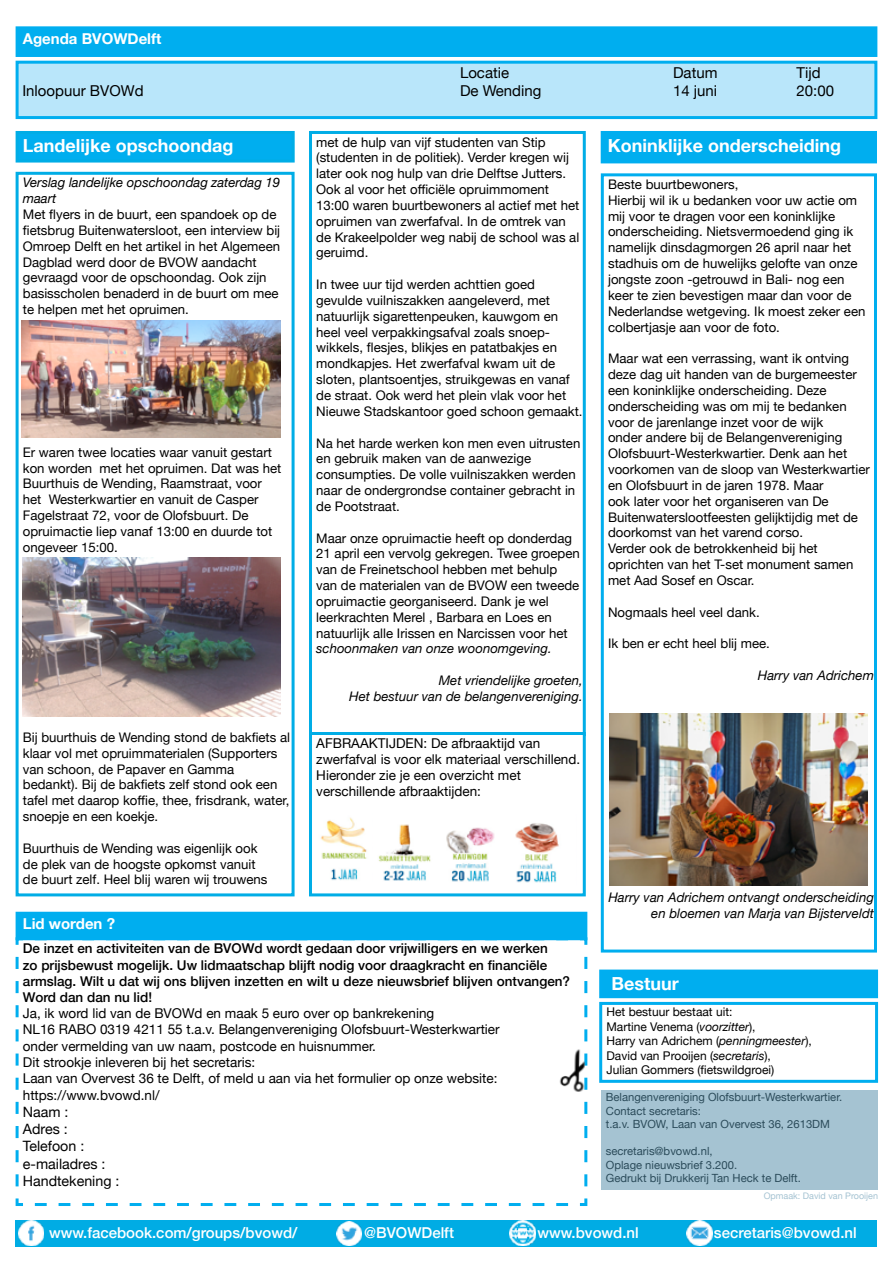
<style>
.page{position:relative;width:893px;height:1263px;background:#fff}
.page>*{position:absolute;margin:0;border:0;box-sizing:border-box;transform-origin:0 0}
.t1{font:700 18px "Helvetica Neue";color:#fff}
.t2{font:500 15px "Helvetica Neue";color:#fff}
.t3{font:15px/18px "Helvetica Neue";color:#000}
.t4{font:700 15px "Helvetica Neue";color:#fff}
.t5{font:14.25px/17.1px "Helvetica Neue";color:#000}
.t6{font:13.5px/16.4px "Helvetica Neue";color:#000}
.t7{font:500 13.5px/16.2px "Helvetica Neue";color:#000}
.t8{font:13.2px/15.9px "Helvetica Neue";color:#000}
.t9{font:italic 13.2px/15.9px "Helvetica Neue";color:#000;text-align:right}
.t10{font:12px/14.4px "Helvetica Neue";color:#000}
.t11{font:11.25px/13.5px "Helvetica Neue";color:#2b4b5a}
.t12{font:9px "Helvetica Neue";color:#a5c3d2}
.s1{font-style:italic}
</style>
<div class="page">
<div style="left:16px;top:1220px;width:861px;height:26px;background:#00ace4"></div>
<svg style="left:25px;top:1245px;width:13px;height:1px"></svg>
<img style="left:18px;top:1220px;width:25px;height:25px">
<svg style="left:336px;top:1228px;width:26px;height:12px"></svg>
<img style="left:337px;top:1221px;width:24px;height:25px">
<img style="left:509px;top:1220px;width:27px;height:25px">
<svg style="left:686px;top:1227px;width:27px;height:12px"></svg>
<img style="left:687px;top:1220px;width:25px;height:26px">
<div style="left:599px;top:1002px;width:279px;height:81px;border:3px solid #00aeef"></div>
<div style="left:601px;top:971px;width:275px;height:26px;background:#00aeef"></div>
<div style="left:599px;top:969px;width:279px;height:29px;border:3px solid #00aef0"></div>
<svg style="left:15px;top:936px;width:573px;height:270px"></svg>
<div style="left:17px;top:913px;width:569px;height:26px;background:#00aeef"></div>
<div style="left:16px;top:912px;width:571px;height:28px;border:3px solid #00aef0"></div>
<img style="left:539px;top:1046px;width:47px;height:46px">
<div style="left:16px;top:61px;width:861px;height:58px;background:#b9e6fa;border:3px solid #00aeef"></div>
<div style="left:17px;top:28px;width:859px;height:27px;background:#00aeef"></div>
<div style="left:16px;top:26px;width:861px;height:31px;border:3px solid #00aef0"></div>
<div style="left:602px;top:1090px;width:276px;height:99px;background:#a5c3d2"></div>
<div style="left:309px;top:131px;width:277px;height:605px;border:3px solid #00ade6"></div>
<div style="left:16px;top:172px;width:279px;height:724px;border:3px solid #00ade6"></div>
<div style="left:17px;top:132px;width:276px;height:29px;background:#00aeef"></div>
<div style="left:16px;top:131px;width:279px;height:32px;border:3px solid #00ade6"></div>
<div style="left:601px;top:173px;width:276px;height:779px;border:3px solid #00aeef"></div>
<div style="left:602px;top:132px;width:273px;height:30px;background:#00aeef"></div>
<div style="left:601px;top:131px;width:276px;height:32px;border:3px solid #00aef0"></div>
<img style="left:22px;top:558px;width:258px;height:158px">
<img style="left:22px;top:321px;width:258px;height:117px">
<div style="left:309px;top:732px;width:277px;height:164px;border:3px solid #00ade6"></div>
<img style="left:320px;top:817px;width:47px;height:63px">
<img style="left:378px;top:824px;width:53px;height:57px">
<img style="left:446px;top:827px;width:49px;height:55px">
<img style="left:515px;top:823px;width:44px;height:60px">
<img style="left:609px;top:713px;width:259px;height:173px">
<p class="t4" style="left:23px;top:27px;width:140px">Agenda BVOWDelft</p>
<p class="t3" style="left:22px;top:83px;width:123px">Inloopuur BVOWd</p>
<h1 class="t1" style="left:23px;top:131px;width:212px">Landelijke opschoondag</h1>
<p class="t9" style="left:23px;top:176px;width:259px;text-align:left">Verslag landelijke opschoondag zaterdag 19 maart</p>
<p class="t8" style="left:23px;top:207px;width:259px">Met flyers in de buurt, een spandoek op de fietsbrug Buitenwatersloot, een interview bij Omroep Delft en het artikel in het Algemeen Dagblad werd door de BVOW aandacht gevraagd voor de opschoondag. Ook zijn basisscholen benaderd in de buurt om mee te helpen met het opruimen.</p>
<p class="t8" style="left:23px;top:445px;width:260px">Er waren twee locaties waar vanuit gestart kon worden met het opruimen. Dat was het Buurthuis de Wending, Raamstraat, voor het Westerkwartier en vanuit de Casper Fagelstraat 72, voor de Olofsbuurt. De opruimactie liep vanaf 13:00 en duurde tot ongeveer 15:00.</p>
<p class="t8" style="left:23px;top:730px;width:269px">Bij buurthuis de Wending stond de bakfiets al klaar vol met opruimmaterialen (Supporters van schoon, de Papaver en Gamma bedankt). Bij de bakfiets zelf stond ook een tafel met daarop koffie, thee, frisdrank, water, snoepje en een koekje.</p>
<p class="t8" style="left:23px;top:841px;width:246px">Buurthuis de Wending was eigenlijk ook de plek van de hoogste opkomst vanuit de buurt zelf. Heel blij waren wij trouwens</p>
<p class="t4" style="left:23px;top:912px;width:94px">Lid worden ?</p>
<p class="t3" style="left:460px;top:65px;width:83px">Locatie<br>De Wending</p>
<p class="t3" style="left:796px;top:65px;width:39px">Tijd<br>20:00</p>
<p class="t3" style="left:673px;top:65px;width:46px">Datum<br>14 juni</p>
<p class="t8" style="left:316px;top:135px;width:265px">met de hulp van vijf studenten van Stip (studenten in de politiek). Verder kregen wij later ook nog hulp van drie Delftse Jutters.<br>Ook al voor het officiële opruimmoment 13:00 waren buurtbewoners al actief met het opruimen van zwerfafval. In de omtrek van de Krakeelpolder weg nabij de school was al geruimd.</p>
<p class="t8" style="left:316px;top:277px;width:268px">In twee uur tijd werden achttien goed gevulde vuilniszakken aangeleverd, met natuurlijk sigarettenpeuken, kauwgom en heel veel verpakkingsafval zoals snoep&shy;wikkels, flesjes, blikjes en patatbakjes en mondkapjes. Het zwerfafval kwam uit de sloten, plantsoentjes, struikgewas en vanaf de straat. Ook werd het plein vlak voor het Nieuwe Stadskantoor goed schoon gemaakt.</p>
<p class="t8" style="left:316px;top:436px;width:266px">Na het harde werken kon men even uitrusten en gebruik maken van de aanwezige consumpties. De volle vuilniszakken werden naar de ondergrondse container gebracht in de Pootstraat.</p>
<p class="t8" style="left:316px;top:531px;width:265px">Maar onze opruimactie heeft op donderdag 21 april een vervolg gekregen. Twee groepen van de Freinetschool hebben met behulp van de materialen van de BVOW een tweede opruimactie georganiseerd. Dank je wel leerkrachten Merel , Barbara en Loes en natuurlijk alle Irissen en Narcissen voor het</p>
<p class="t9" style="left:316px;top:642px;width:237px">schoonmaken van onze woonomgeving.</p>
<p class="t9" style="left:349px;top:673px;width:235px">Met vriendelijke groeten,<br>Het bestuur van de belangenvereniging.</p>
<p class="t6" style="left:316px;top:736px;width:265px">AFBRAAKTIJDEN: De afbraaktijd van zwerfafval is voor elk materiaal verschillend.<br>Hieronder zie je een overzicht met verschillende afbraaktijden:</p>
<h1 class="t1" style="left:608px;top:131px;width:235px">Koninklijke onderscheiding</h1>
<p class="t8" style="left:608px;top:177px;width:259px">Beste buurtbewoners,<br>Hierbij wil ik u bedanken voor uw actie om mij voor te dragen voor een koninklijke onderscheiding. Nietsvermoedend ging ik namelijk dinsdagmorgen 26 april naar het stadhuis om de huwelijks gelofte van onze jongste zoon -getrouwd in Bali- nog een keer te zien bevestigen maar dan voor de Nederlandse wetgeving. Ik moest zeker een colbertjasje aan voor de foto.</p>
<p class="t8" style="left:608px;top:351px;width:263px">Maar wat een verrassing, want ik ontving deze dag uit handen van de burgemeester een koninklijke onderscheiding. Deze onderscheiding was om mij te bedanken voor de jarenlange inzet voor de wijk<br>onder andere bij de Belangenvereniging Olofsbuurt-Westerkwartier. Denk aan het voorkomen van de sloop van Westerkwartier en Olofsbuurt in de jaren 1978. Maar<br>ook later voor het organiseren van De Buitenwaterslootfeesten gelijktijdig met de doorkomst van het varend corso.<br>Verder ook de betrokkenheid bij het oprichten van het T-set monument samen met Aad Sosef en Oscar.</p>
<p class="t8" style="left:608px;top:605px;width:153px">Nogmaals heel veel dank.</p>
<p class="t8" style="left:608px;top:636px;width:163px">Ik ben er echt heel blij mee.</p>
<p class="t9" style="left:758px;top:668px;width:118px">Harry van Adrichem</p>
<p class="t9" style="left:608px;top:890px;width:267px">Harry van Adrichem ontvangt onderscheiding en bloemen van Marja van Bijsterveldt</p>
<p class="t7" style="left:23px;top:939px;width:549px">De inzet en activiteiten van de BVOWd wordt gedaan door vrijwilligers en we werken<br>zo prijsbewust mogelijk. Uw lidmaatschap blijft nodig voor draagkracht en financiële armslag. Wilt u dat wij ons blijven inzetten en wilt u deze nieuwsbrief blijven ontvangen?<br>Word dan dan nu lid!</p>
<p class="t6" style="left:23px;top:1006px;width:478px">Ja, ik word lid van de BVOWd en maak 5 euro over op bankrekening<br>NL16 RABO 0319 4211 55 t.a.v. Belangenvereniging Olofsbuurt-Westerkwartier onder vermelding van uw naam, postcode en huisnummer.<br>Dit strookje inleveren bij het secretaris:<br>Laan van Overvest 36 te Delft, of meld u aan via het formulier op onze website: https://www.bvowd.nl/</p>
<p class="t5" style="left:23px;top:1104px;width:98px">Naam :<br>Adres :<br>Telefoon : e-mailadres :<br>Handtekening :</p>
<h1 class="t1" style="left:611px;top:969px;width:69px">Bestuur</h1>
<p class="t10" style="left:606px;top:1005px;width:207px">Het bestuur bestaat uit:<br>Martine Venema (<span class="s1">voorzitter</span>),<br>Harry van Adrichem (<span class="s1">penningmeester</span>),<br>David van Prooijen (<span class="s1">secretaris</span>),<br>Julian Gommers (fietswildgroei)</p>
<p class="t11" style="left:606px;top:1091px;width:238px">Belangenvereniging Olofsbuurt-Westerkwartier.<br>Contact secretaris:<br>t.a.v. BVOW, Laan van Overvest 36, 2613DM</p>
<p class="t11" style="left:606px;top:1145px;width:197px">secretaris@bvowd.nl,<br>Oplage nieuwsbrief 3.200.<br>Gedrukt bij Drukkerij Tan Heck te Delft.</p>
<p class="t12" style="left:764px;top:1190px;width:116px">Opmaak: David van Prooijen</p>
<p class="t2" style="left:49px;top:1221px;width:250px">www.facebook.com/groups/bvowd/</p>
<p class="t2" style="left:364px;top:1221px;width:91px">@BVOWDelft</p>
<p class="t2" style="left:537px;top:1221px;width:103px">www.bvowd.nl</p>
<p class="t2" style="left:714px;top:1221px;width:144px">secretaris@bvowd.nl</p>
</div>
